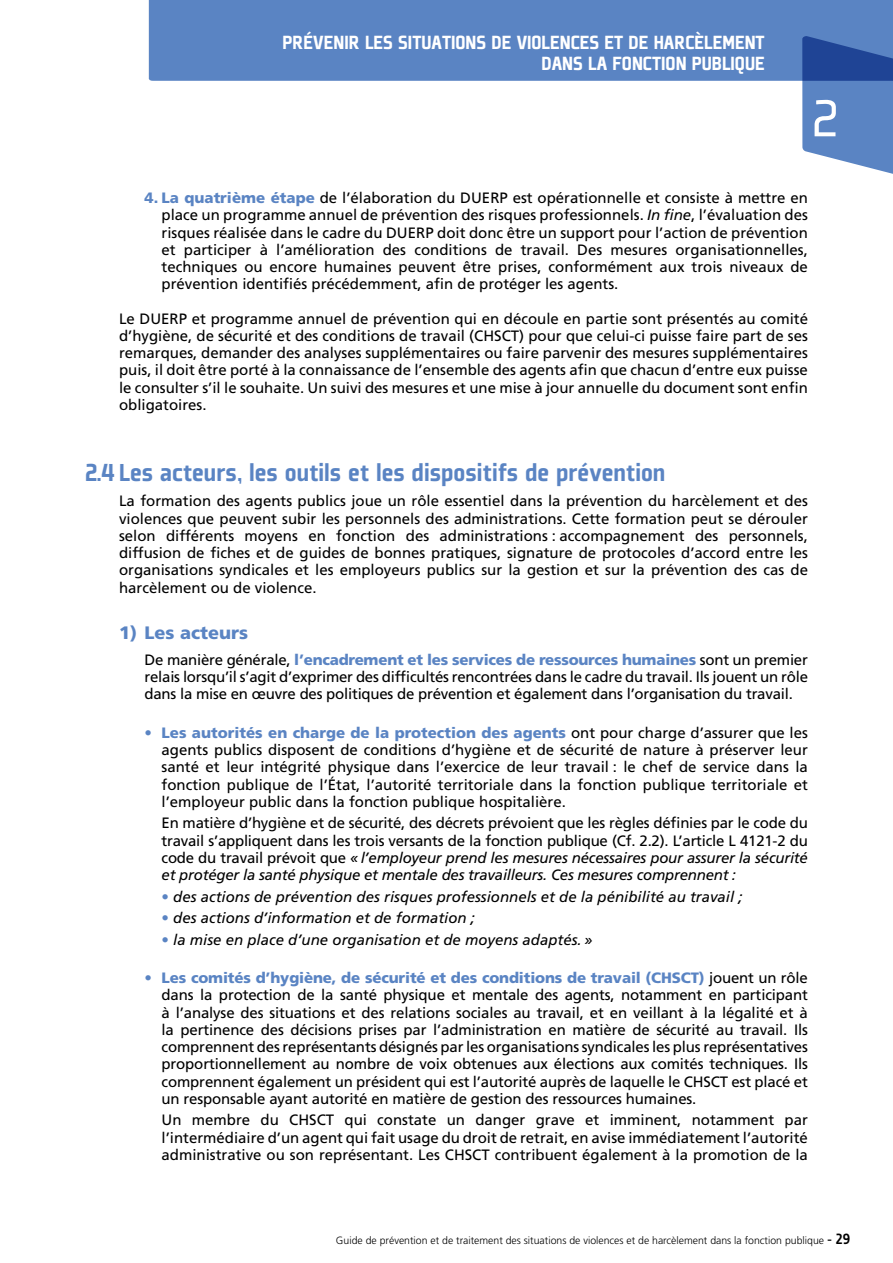
<style>
.page{position:relative;width:893px;height:1263px;background:#fff}
.page>*{position:absolute;margin:0;border:0;box-sizing:border-box;transform-origin:0 0}
.t1{font:57px "Plexes";color:#fff}
.t2{font:900 27px "Plexes";color:#5a84c3}
.t3{font:900 21px/21px "Plexes";color:#fff;text-align:right}
.t4{font:900 18px "Frutiger LT Std";color:#5a84c3}
.t5{font:15px/17.2px "Frutiger";color:#000;text-align:justify}
.t6{font:italic 15px "Frutiger";color:#000}
.t7{font:300 10.5px "Frutiger";color:#000}
.s1{font-weight:900;color:#5a84c3}
.s2{font-style:italic}
.s3{color:#5a84c3}
.s4{font-style:normal;color:#5a84c3}
.s5{font-family:"Section Bold Caps";font-weight:400;font-size:15px}
</style>
<div class="page">
<div style="left:149px;top:0;width:744px;height:81px;background:#5a84c3"></div>
<svg style="left:802px;top:36px;width:91px;height:138px;background:#5a7fbd"></svg>
<h3 class="t3" style="left:283px;top:31px;width:484px">PRÉVENIR LES SITUATIONS DE VIOLENCES ET DE HARCÈLEMENT<br>DANS LA FONCTION PUBLIQUE</h3>
<h1 class="t1" style="left:811px;top:88px;width:30px">2</h1>
<p class="t5" style="left:162px;top:189px;width:648px;text-indent:-17px"><span class="s1">4. La quatrième étape</span> de l’élaboration du DUERP est opérationnelle et consiste à mettre en place un programme annuel de prévention des risques professionnels. <span class="s2">In fine</span>, l’évaluation des risques réalisée dans le cadre du DUERP doit donc être un support pour l’action de prévention et participer à l’amélioration des conditions de travail. Des mesures organisationnelles, techniques ou encore humaines peuvent être prises, conformément aux trois niveaux de prévention identifiés précédemment, afin de protéger les agents.</p>
<p class="t5" style="left:119px;top:310px;width:690px">Le DUERP et programme annuel de prévention qui en découle en partie sont présentés au comité d’hygiène, de sécurité et des conditions de travail (CHSCT) pour que celui-ci puisse faire part de ses remarques, demander des analyses supplémentaires ou faire parvenir des mesures supplémentaires puis, il doit être porté à la connaissance de l’ensemble des agents afin que chacun d’entre eux puisse le consulter s’il le souhaite. Un suivi des mesures et une mise à jour annuelle du document sont enfin obligatoires.</p>
<h2 class="t2" style="left:85px;top:458px;width:582px">2.4 LES ACTEURS, LES OUTILS ET LES DISPOSITIFS DE PRÉVENTION</h2>
<p class="t5" style="left:119px;top:492px;width:690px">La formation des agents publics joue un rôle essentiel dans la prévention du harcèlement et des violences que peuvent subir les personnels des administrations. Cette formation peut se dérouler selon différents moyens en fonction des administrations : accompagnement des personnels, diffusion de fiches et de guides de bonnes pratiques, signature de protocoles d’accord entre les organisations syndicales et les employeurs publics sur la gestion et sur la prévention des cas de harcèlement ou de violence.</p>
<p class="t4" style="left:119px;top:622px;width:131px">1) Les acteurs</p>
<p class="t5" style="left:145px;top:651px;width:665px">De manière générale, <span class="s1">l’encadrement et les services de ressources humaines</span> sont un premier relais lorsqu’il s’agit d’exprimer des difficultés rencontrées dans le cadre du travail. I ls jouent un rôle dans la mise en œuvre des politiques de prévention et également dans l’organisation du travail.</p>
<p class="t5" style="left:162px;top:724px;width:648px;text-indent:-17px"><span class="s3">•</span> <span class="s1">Les autorités en charge de la protection des agents</span> ont pour charge d’assurer que les agents publics disposent de conditions d’hygiène et de sécurité de nature à préserver leur santé et leur intégrité physique dans l’exercice de leur travail : le chef de service dans la fonction publique de l’État, l’autorité territoriale dans la fonction publique territoriale et l’employeur public dans la fonction publique hospitalière.</p>
<p class="t5" style="left:162px;top:814px;width:648px">En matière d’hygiène et de sécurité, des décrets prévoient que les règles définies par le code du travail s’appliquent dans les trois versants de la fonction publique (Cf. 2.2). L’article L 4121-2 du code du travail prévoit que <span class="s2">«l’employeur prend les mesures nécessaires pour assurer la sécurité et protéger la santé physique et mentale des travailleurs. Ces mesures comprennent :</span></p>
<p class="t6" style="left:162px;top:888px;width:583px"><span class="s4">•</span> des actions de prévention des risques professionnels et de la pénibilité au travail ;</p>
<p class="t6" style="left:162px;top:909px;width:315px"><span class="s4">•</span> des actions d’information et de formation ;</p>
<p class="t6" style="left:162px;top:931px;width:432px"><span class="s4">•</span> la mise en place d’une organisation et de moyens adaptés. »</p>
<p class="t5" style="left:162px;top:969px;width:648px;text-indent:-17px"><span class="s3">•</span> <span class="s1">Les comités d’hygiène, de sécurité et des conditions de travail (CHSCT)</span> jouent un rôle dans la protection de la santé physique et mentale des agents, notamment en participant à l’analyse des situations et des relations sociales au travail, et en veillant à la légalité et à la pertinence des décisions prises par l’administration en matière de sécurité au travail. I ls comprennent des représentants désignés par les organisations syndicales les plus représentatives proportionnellement au nombre de voix obtenues aux élections aux comités techniques. I ls comprennent également un président qui est l’autorité auprès de laquelle le CHSCT est placé et un responsable ayant autorité en matière de gestion des ressources humaines.</p>
<p class="t5" style="left:162px;top:1111px;width:648px">Un membre du CHSCT qui constate un danger grave et imminent, notamment par l’intermédiaire d’un agent qui fait usage du droit de retrait, en avise immédiatement l’autorité administrative ou son représentant. Les CHSCT contribuent également à la promotion de la</p>
<p class="t7" style="left:336px;top:1235px;width:516px">Guide de prévention et de traitement des situations de violences et de harcèlement dans la fonction publique <span class="s5">- 29</span></p>
</div>
